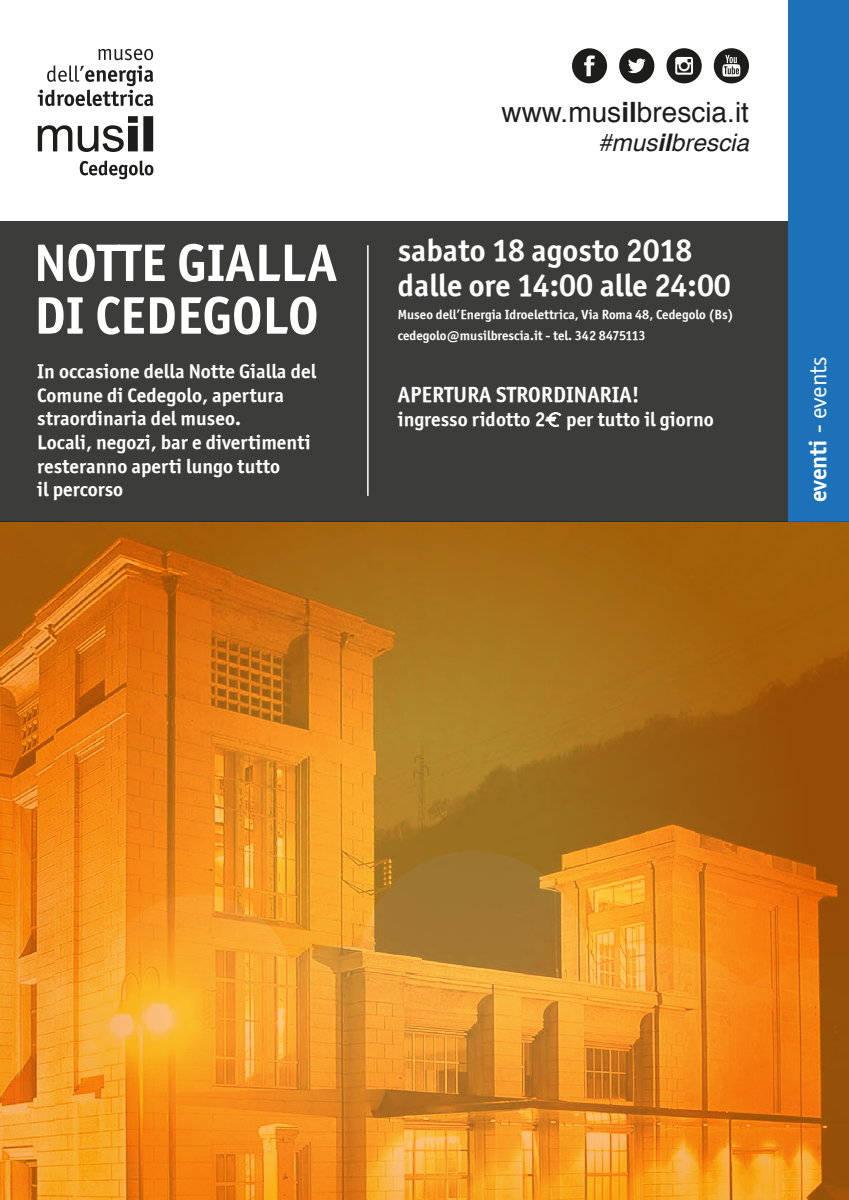
<style>
.page{position:relative;width:849px;height:1200px;background:#fff}
.page>*{position:absolute;margin:0;border:0;box-sizing:border-box;transform-origin:0 0}
.t1{font:53px/52.6px "Officina Sans ITCTT Bold";color:#fff}
.t2{font:31.6px/35.1px "Officina Sans ITCTT Bold";color:#fff}
.t3{font:28px "Helvetica";color:#1d1d1b}
.t4{font:italic 24.2px "Helvetica";color:#1d1d1b}
.t5{font:24.2px "Officina Sans ITCTT Book";color:#fff}
.t6{font:22px "Officina Sans ITCTT Bold";color:#fff}
.t7{font:20px/23.5px "Officina Sans ITCTT Bold";color:#fff}
.t8{font:13.3px/20.5px "Officina Sans ITCTT Bold";color:#fff}
.s1{font-weight:700}
.s2{font-weight:300}
.s3{font-family:"P22 Euros"}
.s4{font-family:"Officina Sans ITCTT Bold"}
</style>
<div class="page">
<svg style="left:713px;top:48px;width:36px;height:35px"></svg>
<svg style="left:572px;top:48px;width:35px;height:35px"></svg>
<svg style="left:666px;top:48px;width:35px;height:35px"></svg>
<svg style="left:619px;top:48px;width:35px;height:35px"></svg>
<div style="left:0;top:221px;width:848px;height:301px;background:#3c3c3b"></div>
<hr style="left:367px;top:245px;width:1px;height:251px;background:#fff">
<svg style="left:545px;top:412px;width:16px;height:15px"></svg>
<div style="left:788px;top:0;width:60px;height:521px;background:#1d71b8"></div>
<svg style="left:80px;top:160px;width:73px;height:19px"></svg>
<svg style="left:38px;top:116px;width:115px;height:36px"></svg>
<svg style="left:38px;top:49px;width:115px;height:57px"></svg>
<img style="left:0;top:521px;width:848px;height:679px">
<h3 class="t3" style="left:501px;top:91px;width:249px">www.mus<span class="s1">il</span>brescia.it</h3>
<p class="t4" style="left:598px;top:123px;width:152px"><span class="s2">#</span>mus<span class="s1">il</span>brescia</p>
<h1 class="t1" style="left:34px;top:236px;width:304px">NOTTE GIALLA<br>DI CEDEGOLO</h1>
<h2 class="t2" style="left:398px;top:232px;width:335px">sabato 18 agosto 2018 dalle ore 14:00 alle 24:00</h2>
<p class="t8" style="left:398px;top:304px;width:337px">Museo dell’Energia Idroelettrica, Via Roma 48, Cedegolo (Bs) cedegolo@musilbrescia.it - tel. 342 8475113</p>
<p class="t7" style="left:37px;top:360px;width:280px">In occasione della Notte Gialla del<br>Comune di Cedegolo, apertura straordinaria del museo.<br>Locali, negozi, bar e divertimenti resteranno aperti lungo tutto<br>il percorso</p>
<p class="t6" style="left:398px;top:381px;width:243px">APERTURA STRORDINARIA!</p>
<p class="t7" style="left:398px;top:407px;width:317px">ingresso ridotto 2<span class="s3">E</span> per tutto il giorno</p>
<p class="t5" style="left:804px;top:502px;width:148px;rotate:-90deg"><span class="s4">eventi</span> - events</p>
</div>
